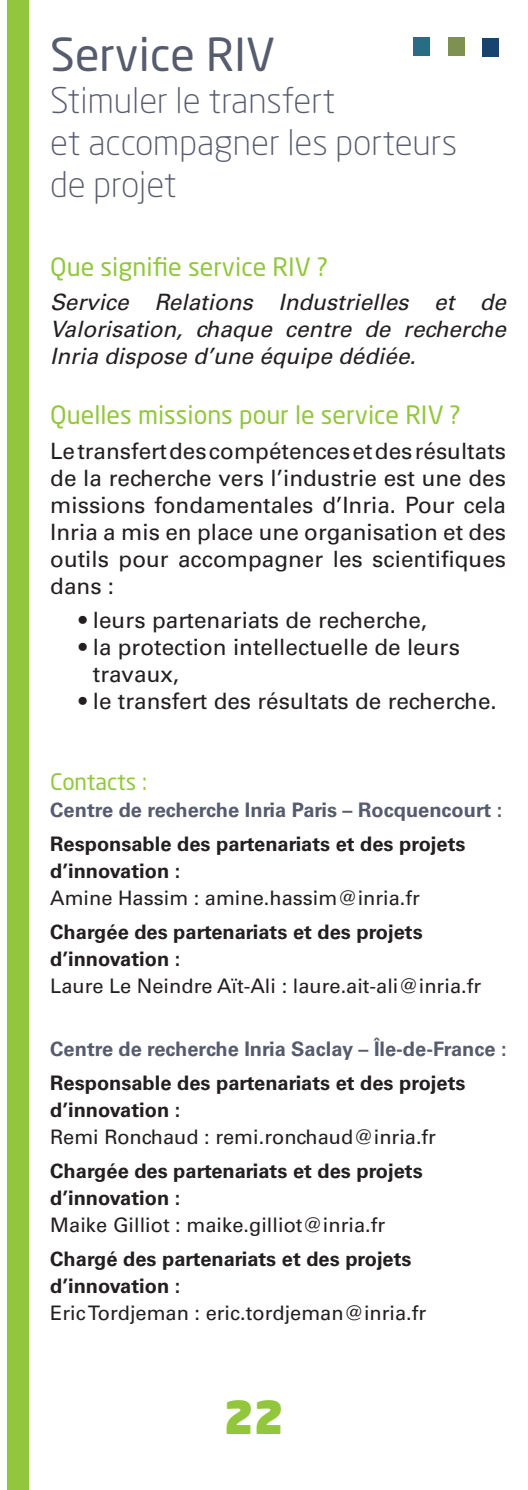
<style>
.page{position:relative;width:528px;height:1490px;background:#fff}
.page>*{position:absolute;margin:0;border:0;box-sizing:border-box;transform-origin:0 0}
.t1{font:45px "Neo Sans Std";color:#565b6e}
.t2{font:900 45px "Neo Sans Std";color:#92c73d}
.t3{font:300 35px/42px "Neo Sans Std";color:#565b6e}
.t4{font:25px "Neo Sans Std";color:#92c73d}
.t5{font:22.5px/27px "Univers LT";color:#231f20;text-align:justify}
.t6{font:italic 22.5px/27px "Univers LT";color:#231f20;text-align:justify}
.t7{font:22.5px "Neo Sans Std";color:#92c73d}
.t8{font:700 20px/27px "Univers LT";color:#231f20}
.t9{font:20px "Univers LT";color:#231f20}
.t10{font:700 20px "Univers LT";color:#565b6e}
</style>
<div class="page">
<div style="left:8px;top:0;width:21px;height:1489px;background:#92c73d"></div>
<div style="left:447px;top:37px;width:17px;height:18px;background:#7e9150"></div>
<div style="left:412px;top:37px;width:17px;height:18px;background:#286d84"></div>
<div style="left:482px;top:38px;width:16px;height:18px;background:#174371"></div>
<h1 class="t1" style="left:50px;top:27px;width:226px">Service RIV</h1>
<h2 class="t3" style="left:50px;top:79px;width:408px">Stimuler le transfert<br>et accompagner les porteurs de projet</h2>
<p class="t4" style="left:50px;top:251px;width:279px">Que signifie service RIV ?</p>
<p class="t6" style="left:50px;top:288px;width:457px">Service Relations Industrielles et de Valorisation, chaque centre de recherche Inria dispose d’une équipe dédiée.</p>
<p class="t4" style="left:50px;top:399px;width:412px">Quelles missions pour le service RIV ?</p>
<p class="t5" style="left:50px;top:437px;width:457px">Le transfert des compétences et des résultats de la recherche vers l’industrie est une des missions fondamentales d’Inria. Pour cela Inria a mis en place une organisation et des outils pour accompagner les scientifiques dans :</p>
<p class="t5" style="left:79px;top:606px;width:350px">• leurs partenariats de recherche,</p>
<p class="t5" style="left:93px;top:633px;width:368px;text-indent:-14px">• la protection intellectuelle de leurs travaux,</p>
<p class="t5" style="left:79px;top:687px;width:419px">• le transfert des résultats de recherche.</p>
<p class="t7" style="left:50px;top:768px;width:98px">Contacts :</p>
<p class="t10" style="left:50px;top:798px;width:453px">Centre de recherche Inria Paris – Rocquencourt :</p>
<p class="t8" style="left:50px;top:830px;width:416px">Responsable des partenariats et des projets d’innovation :</p>
<p class="t9" style="left:50px;top:886px;width:371px">Amine Hassim : amine.hassim@inria.fr</p>
<p class="t8" style="left:50px;top:918px;width:373px">Chargée des partenariats et des projets d’innovation :</p>
<p class="t9" style="left:50px;top:974px;width:432px">Laure Le Neindre Aït-Ali : laure.ait-ali@inria.fr</p>
<p class="t10" style="left:50px;top:1037px;width:457px">Centre de recherche Inria Saclay – Île-de-France :</p>
<p class="t8" style="left:50px;top:1069px;width:416px">Responsable des partenariats et des projets d’innovation :</p>
<p class="t9" style="left:50px;top:1124px;width:387px">Remi Ronchaud : remi.ronchaud@inria.fr</p>
<p class="t8" style="left:50px;top:1157px;width:373px">Chargée des partenariats et des projets d’innovation :</p>
<p class="t9" style="left:50px;top:1213px;width:336px">Maike Gilliot : maike.gilliot@inria.fr</p>
<p class="t8" style="left:50px;top:1245px;width:362px">Chargé des partenariats et des projets d’innovation :</p>
<p class="t9" style="left:50px;top:1301px;width:377px">Eric Tordjeman : eric.tordjeman@inria.fr</p>
<h1 class="t2" style="left:224px;top:1387px;width:62px">22</h1>
</div>
